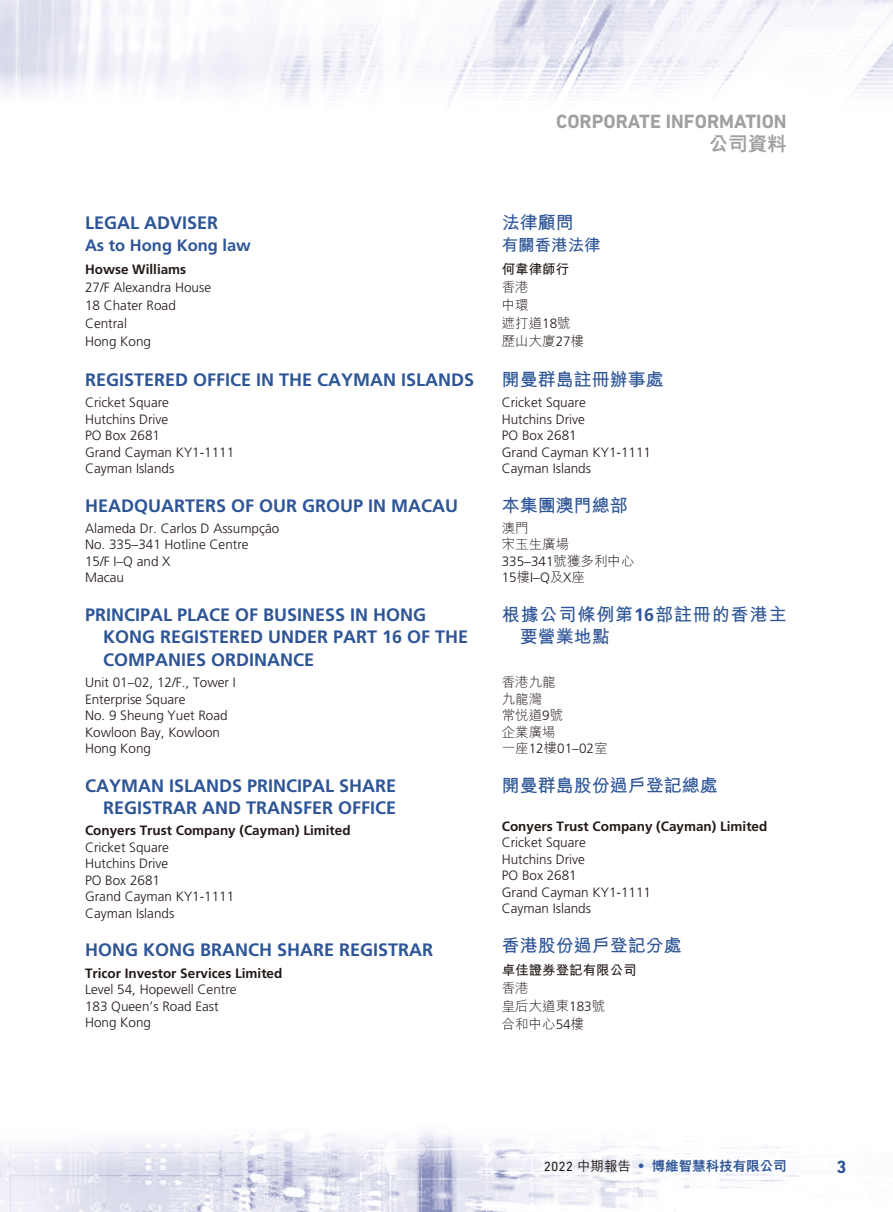
<style>
.page{position:relative;width:893px;height:1212px;background:#fff}
.page>*{position:absolute;margin:0;border:0;box-sizing:border-box;transform-origin:0 0}
.t1{font:700 19.5px "DIN Next LT Pro";color:#a0a0a1}
.t2{font:800 19.5px "M Hei HK";color:#a0a0a1}
.t3{font:700 18px/22.5px "Frutiger LT Std";color:#2d5597}
.t4{font:700 18px "M Hei HK";color:#2d5597}
.t5{font:700 18px/22.5px "M Hei HK";letter-spacing:.05em;color:#2d5597}
.t6{font:700 18px "DIN Next LT Pro";color:#2d5597}
.t7{font:700 16.5px "Frutiger LT Std";color:#2d5597}
.t8{font:700 16.5px "M Hei HK";color:#2d5597}
.t9{font:300 13.5px/16.5px "Frutiger LT Std";color:#231916}
.t10{font:700 13.5px "Frutiger LT Std";color:#231916}
.t11{font:300 13.5px/18px "M Hei HK";color:#231916}
.t12{font:800 13.5px "M Hei HK";color:#2d5597}
.t13{font:700 13.5px "M Hei HK";color:#231916}
.s1{font-family:"Frutiger LT Std"}
.s2{font-family:"M Hei HK"}
.s3{font-family:"DIN Next LT Pro";font-weight:400;color:#231916}
.s4{font-weight:500;color:#231916}
</style>
<div class="page">
<img style="left:0;top:0;width:893px;height:1212px">
<h2 class="t3" style="left:85px;top:211px;width:135px">LEGAL ADVISER</h2>
<p class="t7" style="left:85px;top:236px;width:167px">As to Hong Kong law</p>
<p class="t10" style="left:85px;top:261px;width:103px">Howse Williams</p>
<p class="t9" style="left:85px;top:278px;width:128px;line-height:18px">27/F Alexandra House<br>18 Chater Road<br>Central<br>Hong Kong</p>
<h2 class="t3" style="left:85px;top:368px;width:391px">REGISTERED OFFICE IN THE CAYMAN ISLANDS</h2>
<p class="t9" style="left:85px;top:394px;width:151px">Cricket Square<br>Hutchins Drive<br>PO Box 2681<br>Grand Cayman KY1-1111<br>Cayman Islands</p>
<h2 class="t3" style="left:85px;top:494px;width:375px">HEADQUARTERS OF OUR GROUP IN MACAU</h2>
<p class="t9" style="left:85px;top:520px;width:196px">Alameda Dr. Carlos D Assumpção<br>No. 335–341 Hotline Centre<br>15/F I–Q and X<br>Macau</p>
<h2 class="t3" style="left:103px;top:603px;width:367px;text-indent:-18px">PRINCIPAL PLACE OF BUSINESS IN HONG<br>KONG REGISTERED UNDER PART 16 OF THE<br>COMPANIES ORDINANCE</h2>
<p class="t9" style="left:85px;top:674px;width:152px">Unit 01–02, 12/F., Tower I<br>Enterprise Square<br>No. 9 Sheung Yuet Road<br>Kowloon Bay, Kowloon<br>Hong Kong</p>
<h2 class="t3" style="left:85px;top:774px;width:313px;text-align:right">CAYMAN ISLANDS PRINCIPAL SHARE<br>REGISTRAR AND TRANSFER OFFICE</h2>
<p class="t10" style="left:85px;top:823px;width:267px">Conyers Trust Company (Cayman) Limited</p>
<p class="t9" style="left:85px;top:839px;width:151px">Cricket Square<br>Hutchins Drive<br>PO Box 2681<br>Grand Cayman KY1-1111<br>Cayman Islands</p>
<h2 class="t3" style="left:85px;top:939px;width:350px">HONG KONG BRANCH SHARE REGISTRAR</h2>
<p class="t10" style="left:85px;top:965px;width:199px">Tricor Investor Services Limited</p>
<p class="t9" style="left:85px;top:981px;width:153px">Level 54, Hopewell Centre<br>183 Queen’s Road East<br>Hong Kong</p>
<h1 class="t1" style="left:556px;top:110px;width:232px">CORPORATE INFORMATION</h1>
<h1 class="t2" style="left:709px;top:134px;width:79px">公司資料</h1>
<h2 class="t4" style="left:502px;top:209px;width:73px">法律顧問</h2>
<p class="t8" style="left:502px;top:233px;width:100px">有關香港法律</p>
<p class="t13" style="left:502px;top:259px;width:69px">何韋律師行</p>
<p class="t11" style="left:502px;top:278px;width:84px">香港<br>中環<br>遮打道<span class="s1">18</span>號歷山大廈<span class="s1">27</span>樓</p>
<h2 class="t4" style="left:502px;top:366px;width:163px">開曼群島註冊辦事處</h2>
<p class="t9" style="left:502px;top:394px;width:151px">Cricket Square<br>Hutchins Drive<br>PO Box 2681<br>Grand Cayman KY1-1111<br>Cayman Islands</p>
<h2 class="t4" style="left:502px;top:492px;width:127px">本集團澳門總部</h2>
<p class="t11" style="left:502px;top:519px;width:69px;line-height:16.5px">澳門<br>宋玉生廣場</p>
<p class="t9" style="left:502px;top:553px;width:134px">335–341<span class="s2">號獲多利中心<br></span>15<span class="s2">樓</span>I–Q<span class="s2">及</span>X<span class="s2">座</span></p>
<h2 class="t5" style="left:520px;top:601px;width:268px;text-indent:-18px">根據公司條例第<span class="s1">16</span>部註冊的香港主要營業地點</h2>
<p class="t11" style="left:502px;top:674px;width:63px;line-height:16.5px">香港九龍九龍灣<br>常悅道<span class="s1">9</span>號企業廣場</p>
<p class="t9" style="left:502px;top:740px;width:107px"><span class="s2">一座</span>12<span class="s2">樓</span>01–02<span class="s2">室</span></p>
<h2 class="t4" style="left:502px;top:772px;width:217px">開曼群島股份過戶登記總處</h2>
<p class="t10" style="left:502px;top:818px;width:267px">Conyers Trust Company (Cayman) Limited</p>
<p class="t9" style="left:502px;top:835px;width:151px">Cricket Square<br>Hutchins Drive<br>PO Box 2681<br>Grand Cayman KY1-1111<br>Cayman Islands</p>
<h2 class="t4" style="left:502px;top:932px;width:181px">香港股份過戶登記分處</h2>
<p class="t13" style="left:502px;top:960px;width:136px">卓佳證券登記有限公司</p>
<p class="t11" style="left:502px;top:978px;width:105px">香港<br>皇后大道東<span class="s1">183</span>號合和中心<span class="s1">54</span>樓</p>
<p class="t12" style="left:544px;top:1159px;width:244px"><span class="s3">2022</span> <span class="s4">中期報告</span> • 博維智慧科技有限公司</p>
<h2 class="t6" style="left:836px;top:1156px;width:12px">3</h2>
</div>
